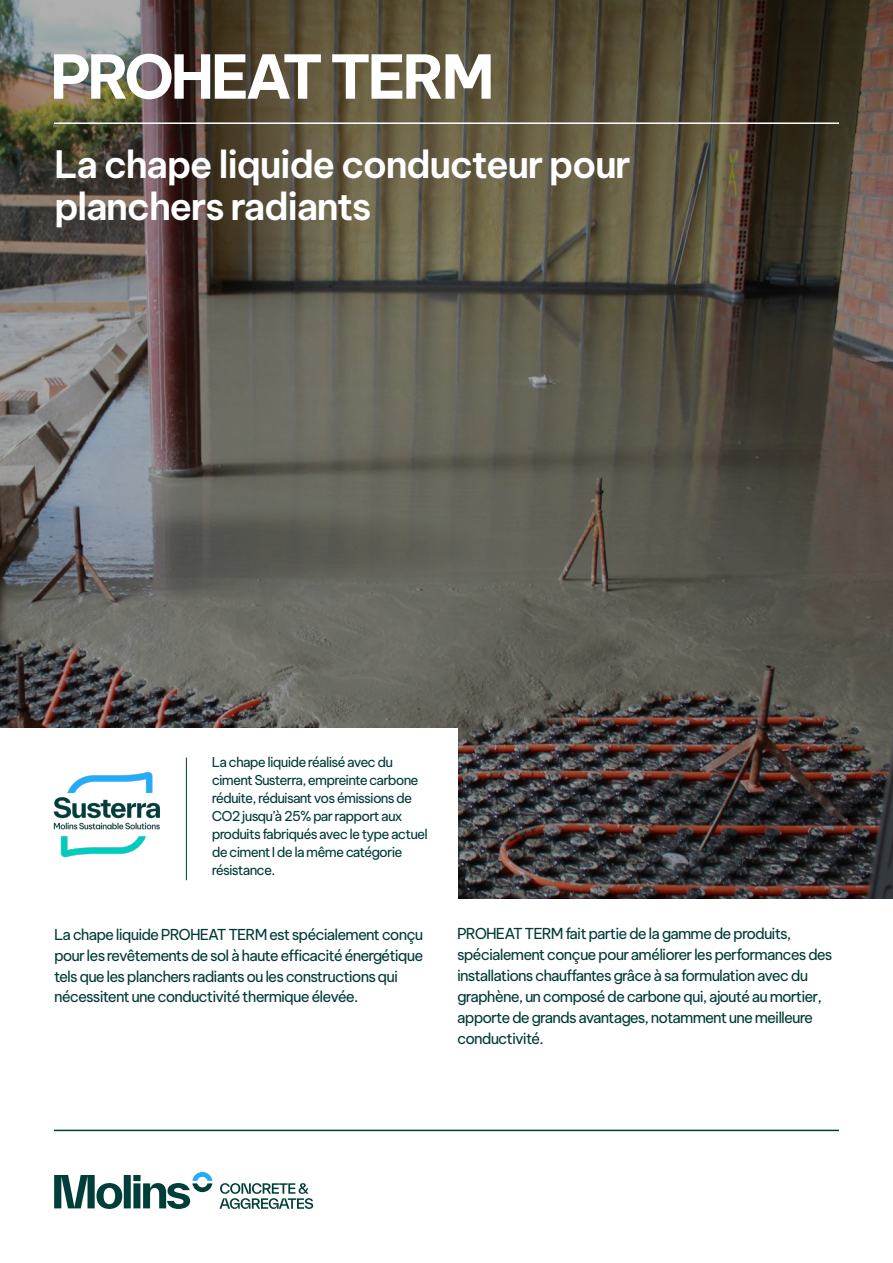
<style>
.page{position:relative;width:893px;height:1263px;background:#fff}
.page>*{position:absolute;margin:0;border:0;box-sizing:border-box;transform-origin:0 0}
.t1{font:700 60px "Be Vietnam Pro";letter-spacing:-.06em;color:#fff}
.t2{font:600 37.5px "Be Vietnam Pro";letter-spacing:-.04em;color:#fff}
.t3{font:15px/20.9px "Be Vietnam Pro";letter-spacing:-.06em;color:#003b35}
.t4{font:13.5px/18px "Be Vietnam Pro";letter-spacing:-.06em;color:#003b35}
</style>
<div class="page">
<img style="left:0;top:0;width:893px;height:899px">
<hr style="left:54px;top:122px;width:785px;height:2px;background:#fff">
<hr style="left:54px;top:1130px;width:785px;height:1px;background:#003b35">
<div style="left:0;top:728px;width:457px;height:171px;background:#fff"></div>
<img style="left:53px;top:771px;width:107px;height:87px">
<hr style="left:186px;top:757px;width:1px;height:123px;background:#003b35">
<svg style="left:219px;top:1183px;width:94px;height:26px"></svg>
<svg style="left:54px;top:1172px;width:158px;height:37px"></svg>
<p class="t1" style="left:50px;top:25px;width:446px">PROHEAT TERM</p>
<p class="t2" style="left:54px;top:132px;width:578px">La chape liquide conducteur pour</p>
<p class="t2" style="left:54px;top:174px;width:319px">planchers radiants</p>
<p class="t4" style="left:212px;top:752px;width:218px">La chape liquide réalisé avec du ciment Susterra, empreinte carbone réduite, réduisant vos émissions de<br>CO2 jusqu’à 25% par rapport aux produits fabriqués avec le type actuel de ciment I de la même catégorie résistance.</p>
<p class="t3" style="left:54px;top:922px;width:371px">La chape liquide PROHEAT TERM est spécialement conçu pour les revêtements de sol à haute efficacité énergétique tels que les planchers radiants ou les constructions qui nécessitent une conductivité thermique élevée.</p>
<p class="t3" style="left:457px;top:922px;width:377px">PROHEAT TERM fait partie de la gamme de produits, spécialement conçue pour améliorer les performances des installations chauffantes grâce à sa formulation avec du graphène, un composé de carbone qui, ajouté au mortier, apporte de grands avantages, notamment une meilleure conductivité.</p>
</div>
